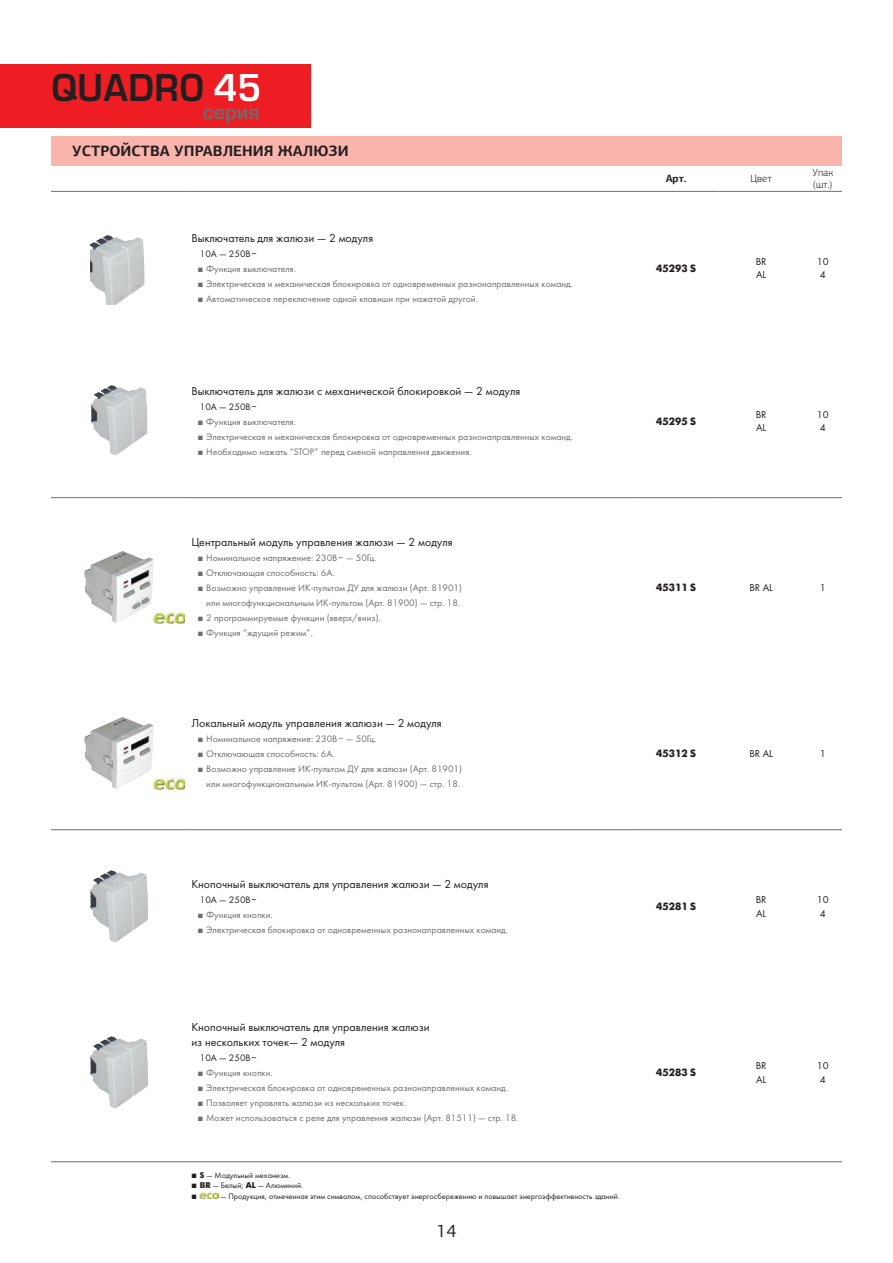
<style>
.page{position:relative;width:893px;height:1263px;background:#fff}
.page>*{position:absolute;margin:0;border:0;box-sizing:border-box;transform-origin:0 0}
.t1{font:36px "Europe Demi C";color:#231f20;scale:.94 1}
.t2{font:19.5px "Europe Demi C";color:#6c6d70}
.t3{font:18px "PF Agora Sans Pro";color:#231f20}
.t4{font:700 15px "PF Agora Sans Pro";color:#231f20}
.t5{font:12px/15px "Futura Book C";color:#231f20}
.t6{font:10.5px/13.5px "Futura Book C";color:#231f20}
.t7{font:700 10.5px "Futura Futuris C";color:#231f20}
.t8{font:300 10.5px/12px "PF Agora Sans Pro";color:#231f20}
.t9{font:700 10.5px "PF Agora Sans Pro";color:#231f20}
.t10{font:9.75px/15px "Futura Book C";color:#6c6d70}
.t11{font:9.75px "Futura Book C";color:#231f20}
.t12{font:8.25px/10.5px "Futura Book C";color:#231f20}
.s1{color:#fff}
.s2{font-family:"Futura Futuris C";font-weight:700}
</style>
<div class="page">
<div style="left:51px;top:136px;width:791px;height:30px;background:#f9b4ac"></div>
<hr style="left:634px;top:829px;width:85px;height:1px;background:#6c6d70">
<hr style="left:634px;top:1161px;width:85px;height:1px;background:#6c6d70">
<hr style="left:187px;top:497px;width:447px;height:1px;background:#6c6d70">
<hr style="left:187px;top:829px;width:447px;height:1px;background:#6c6d70">
<hr style="left:634px;top:497px;width:85px;height:1px;background:#6c6d70">
<hr style="left:719px;top:191px;width:123px;height:1px;background:#6c6d70">
<hr style="left:719px;top:497px;width:123px;height:1px;background:#6c6d70">
<hr style="left:719px;top:829px;width:123px;height:1px;background:#6c6d70">
<hr style="left:719px;top:1161px;width:123px;height:1px;background:#6c6d70">
<hr style="left:51px;top:191px;width:136px;height:1px;background:#6c6d70">
<hr style="left:51px;top:497px;width:136px;height:1px;background:#6c6d70">
<hr style="left:51px;top:829px;width:136px;height:1px;background:#6c6d70">
<hr style="left:187px;top:1161px;width:447px;height:1px;background:#6c6d70">
<hr style="left:187px;top:191px;width:532px;height:1px;background:#6c6d70">
<hr style="left:51px;top:1161px;width:136px;height:1px;background:#6c6d70">
<img style="left:91px;top:235px;width:54px;height:69px">
<img style="left:91px;top:385px;width:56px;height:70px">
<img style="left:84px;top:551px;width:70px;height:72px">
<img style="left:84px;top:717px;width:70px;height:72px">
<img style="left:90px;top:870px;width:58px;height:72px">
<img style="left:90px;top:1036px;width:58px;height:72px">
<img style="left:154px;top:612px;width:31px;height:12px">
<img style="left:154px;top:778px;width:31px;height:11px">
<img style="left:200px;top:1192px;width:18px;height:7px">
<div style="left:0;top:64px;width:311px;height:64px;background:#ee1d23"></div>
<h1 class="t1" style="left:51px;top:73px;width:225px">QUADRO <span class="s1">45</span></h1>
<h2 class="t2" style="left:203px;top:104px;width:58px">серия</h2>
<h3 class="t4" style="left:72px;top:145px;width:278px">УСТРОЙСТВА УПРАВЛЕНИЯ ЖАЛЮЗИ</h3>
<p class="t9" style="left:666px;top:174px;width:22px">Арт.</p>
<p class="t8" style="left:750px;top:173px;width:23px">Цвет</p>
<p class="t8" style="left:812px;top:167px;width:22px">Упак (шт.)</p>
<p class="t5" style="left:191px;top:231px;width:183px">Выключатель для жалюзи — 2 модуля</p>
<p class="t11" style="left:200px;top:250px;width:59px">10A — 250В~</p>
<p class="t10" style="left:206px;top:262px;width:368px">Функция выключателя.<br>Электрическая и механическая блокировка от одновременных разнонаправленных команд.<br>Автоматическое переключение одной клавиши при нажатой другой.</p>
<p class="t7" style="left:656px;top:264px;width:41px">45293 S</p>
<p class="t6" style="left:756px;top:255px;width:12px">BR<br>AL</p>
<p class="t6" style="left:817px;top:255px;width:13px">10<br>4</p>
<p class="t5" style="left:191px;top:384px;width:331px">Выключатель для жалюзи с механической блокировкой — 2 модуля</p>
<p class="t11" style="left:200px;top:403px;width:59px">10A — 250В~</p>
<p class="t10" style="left:206px;top:415px;width:368px">Функция выключателя.<br>Электрическая и механическая блокировка от одновременных разнонаправленных команд.<br>Необходимо нажать “STOP” перед сменой направления движения.</p>
<p class="t7" style="left:656px;top:417px;width:41px">45295 S</p>
<p class="t6" style="left:756px;top:408px;width:12px">BR<br>AL</p>
<p class="t6" style="left:817px;top:408px;width:13px">10<br>4</p>
<p class="t5" style="left:191px;top:535px;width:263px">Центральный модуль управления жалюзи — 2 модуля</p>
<p class="t10" style="left:206px;top:551px;width:257px">Номинальное напряжение: 230В~ — 50Гц.<br>Отключающая способность: 6A.<br>Возможно управление ИК-пультом ДУ для жалюзи (Арт. 81901) или многофункциональным ИК-пультом (Арт. 81900) — стр. 18.<br>2 программируемые функции (вверх/вниз).<br>Функция “ждущий режим”.</p>
<p class="t5" style="left:191px;top:716px;width:252px">Локальный модуль управления жалюзи — 2 модуля</p>
<p class="t10" style="left:206px;top:732px;width:257px">Номинальное напряжение: 230В~ — 50Гц.<br>Отключающая способность: 6A.<br>Возможно управление ИК-пультом ДУ для жалюзи (Арт. 81901) или многофункциональным ИК-пультом (Арт. 81900) — стр. 18.</p>
<p class="t5" style="left:191px;top:877px;width:299px">Кнопочный выключатель для управления жалюзи — 2 модуля</p>
<p class="t11" style="left:200px;top:896px;width:59px">10A — 250В~</p>
<p class="t10" style="left:206px;top:908px;width:303px">Функция кнопки.<br>Электрическая блокировка от одновременных разнонаправленных команд.</p>
<p class="t7" style="left:656px;top:583px;width:41px">45311 S</p>
<p class="t6" style="left:749px;top:581px;width:25px">BR AL</p>
<p class="t6" style="left:820px;top:581px;width:7px">1</p>
<p class="t7" style="left:656px;top:749px;width:41px">45312 S</p>
<p class="t6" style="left:749px;top:747px;width:25px">BR AL</p>
<p class="t6" style="left:820px;top:747px;width:7px">1</p>
<p class="t7" style="left:656px;top:902px;width:41px">45281 S</p>
<p class="t6" style="left:756px;top:894px;width:12px">BR<br>AL</p>
<p class="t6" style="left:817px;top:894px;width:13px">10<br>4</p>
<p class="t5" style="left:191px;top:1021px;width:240px">Кнопочный выключатель для управления жалюзи из нескольких точек— 2 модуля</p>
<p class="t11" style="left:200px;top:1054px;width:59px">10A — 250В~</p>
<p class="t10" style="left:206px;top:1066px;width:314px">Функция кнопки.<br>Электрическая блокировка от одновременных разнонаправленных команд.<br>Позволяет управлять жалюзи из нескольких точек.<br>Может использоваться с реле для управления жалюзи (Арт. 81511) — стр. 18.</p>
<p class="t7" style="left:656px;top:1068px;width:41px">45283 S</p>
<p class="t6" style="left:756px;top:1060px;width:12px">BR<br>AL</p>
<p class="t6" style="left:817px;top:1060px;width:13px">10<br>4</p>
<p class="t12" style="left:200px;top:1170px;width:105px"><span class="s2">S</span> — Модульный механизм.<br><span class="s2">BR</span> — Белый; <span class="s2">AL</span> — Алюминий.</p>
<p class="t12" style="left:220px;top:1191px;width:401px">— Продукция, отмеченная этим символом, способствует энергосбережению и повышает энергоэффективность зданий.</p>
<h3 class="t3" style="left:436px;top:1224px;width:22px">14</h3>
</div>
